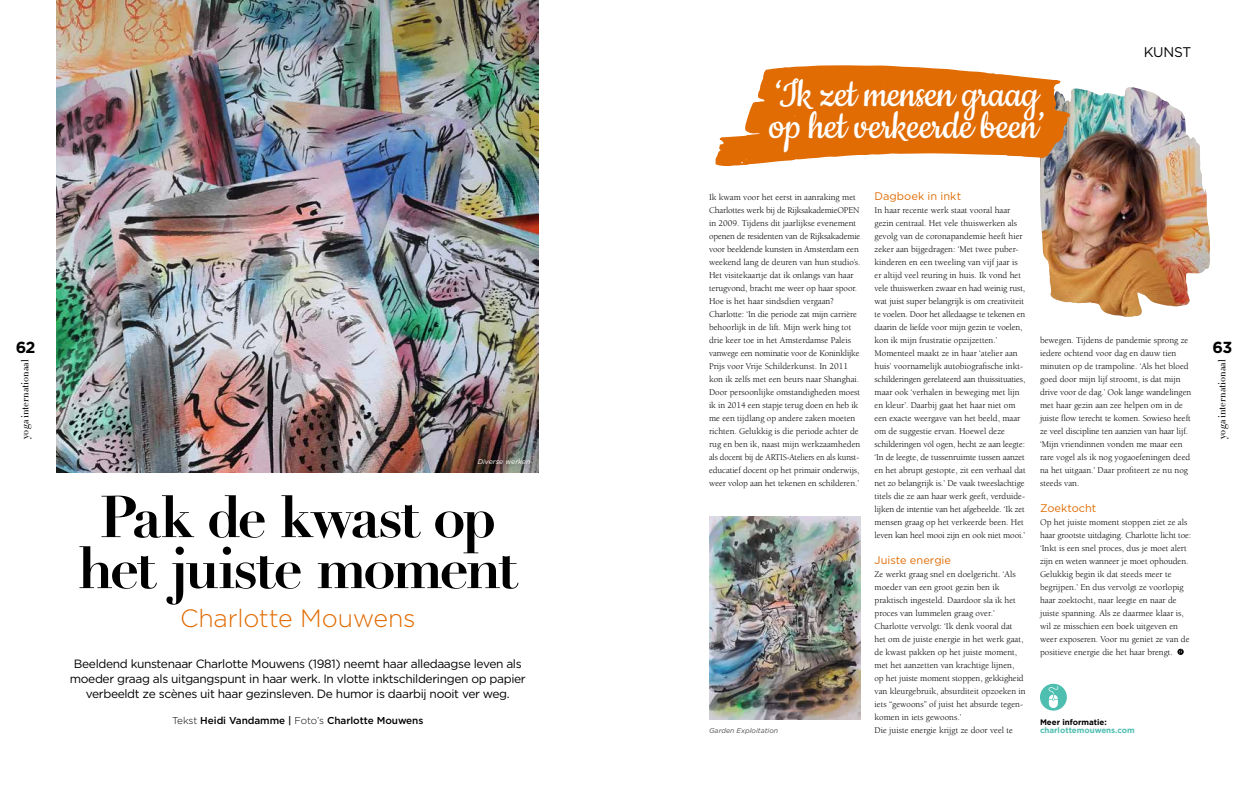
<style>
.page{position:relative;width:1248px;height:794px;background:#fff}
.page>*{position:absolute;margin:0;border:0;box-sizing:border-box;transform-origin:0 0}
.t1{font:700 58px/51px "Didot";letter-spacing:-.065em;color:#000;text-align:center}
.t2{font:45px/32px "Cookie";letter-spacing:-.015em;color:#fff}
.t3{font:300 25px "Gotham";letter-spacing:-.01em;color:#e16c04}
.t4{font:700 16px "Gotham";color:#000}
.t5{font:14px "Gotham";letter-spacing:-.025em;color:#000}
.t6{font:12px/15px "Gotham";letter-spacing:-.03em;color:#000;text-align:center}
.t7{font:11px "Gotham";letter-spacing:.005em;color:#e16c04}
.t8{font:500 10px "Gotham";letter-spacing:-.005em;color:#000}
.t9{font:10px "Didot HTF L06 Light";letter-spacing:.005em;color:#000}
.t10{font:9px/13px "Berkeley Std";color:#000}
.t11{font:700 8px "Gotham";color:#4dbeb0}
.t12{font:700 8px "Gotham";color:#000}
.t13{font:italic 7px "Gotham";color:#4d4d4c}
.t14{font:italic 7px "Gotham";color:#fff}
.s1{font-weight:300}
</style>
<div class="page">
<div style="left:1177px;top:648px;width:6px;height:7px;border:1px solid #000;border-radius:50%"></div>
<svg style="left:1177px;top:649px;width:5px;height:5px"></svg>
<img style="left:57px;top:0;width:482px;height:473px">
<img style="left:709px;top:516px;width:151px;height:204px">
<div style="left:474px;top:455px;width:64px;height:17px;background:#000;opacity:.35"></div>
<div style="left:1039px;top:684px;width:27px;height:26px;background:#4dbeb0;border-radius:50%"></div>
<svg style="left:1048px;top:686px;width:10px;height:22px"></svg>
<img style="left:715px;top:65px;width:494px;height:252px">
<h2 class="t2" style="left:769px;top:79px;width:276px">‘Ik zet mensen graag op het verkeerde been’</h2>
<h3 class="t5" style="left:1143px;top:44px;width:49px">KUNST</h3>
<p class="t10" style="left:709px;top:191px;width:153px">Ik kwam voor het eerst in aanraking met Charlottes werk bij de RijksakademieOPEN in 2009. Tijdens dit jaarlijkse evenement openen de residenten van de Rijksakademie voor beeldende kunsten in Amsterdam een weekend lang de deuren van hun studio’s.<br>Het visitekaartje dat ik onlangs van haar terugvond, bracht me weer op haar spoor.<br>Hoe is het haar sindsdien vergaan?<br>Charlotte: ‘In die periode zat mijn carrière behoorlijk in de lift. Mijn werk hing tot drie keer toe in het Amsterdamse Paleis vanwege een nominatie voor de Koninklijke Prijs voor Vrije Schilderkunst. In 2011 kon ik zelfs met een beurs naar Shanghai.<br>Door persoonlijke omstandigheden moest ik in 2014 een stapje terug doen en heb ik me een tijdlang op andere zaken moeten richten. Gelukkig is die periode achter de rug en ben ik, naast mijn werkzaamheden als docent bij de ARTIS-Ateliers en als kunst&shy;educatief docent op het primair onderwijs, weer volop aan het tekenen en schilderen.’</p>
<p class="t7" style="left:874px;top:190px;width:88px">Dagboek in inkt</p>
<p class="t10" style="left:874px;top:204px;width:153px">In haar recente werk staat vooral haar gezin centraal. Het vele thuiswerken als gevolg van de coronapandemie heeft hier zeker aan bijgedragen: ‘Met twee puber&shy;kinderen en een tweeling van vijf jaar is er altijd veel reuring in huis. Ik vond het vele thuiswerken zwaar en had weinig rust, wat juist super belangrijk is om creativiteit te voelen. Door het alledaagse te tekenen en daarin de liefde voor mijn gezin te voelen, kon ik mijn frustratie opzijzetten.’ Momenteel maakt ze in haar ‘atelier aan huis’ voornamelijk autobiografische inkt&shy;schilderingen gerelateerd aan thuissituaties, maar ook ‘verhalen in beweging met lijn en kleur’. Daarbij gaat het haar niet om een exacte weergave van het beeld, maar om de suggestie ervan. Hoewel deze schilderingen vól ogen, hecht ze aan leegte: ‘In de leegte, de tussenruimte tussen aanzet en het abrupt gestopte, zit een verhaal dat net zo belangrijk is.’ De vaak tweeslachtige titels die ze aan haar werk geeft, verduide&shy;lijken de intentie van het afgebeelde. ‘Ik zet mensen graag op het verkeerde been. Het leven kan heel mooi zijn en ook niet mooi.’</p>
<p class="t7" style="left:874px;top:554px;width:78px">Juiste energie</p>
<p class="t10" style="left:874px;top:568px;width:153px">Ze werkt graag snel en doelgericht. ‘Als moeder van een groot gezin ben ik praktisch ingesteld. Daardoor sla ik het proces van lummelen graag over.’ Charlotte vervolgt: ‘Ik denk vooral dat het om de juiste energie in het werk gaat, de kwast pakken op het juiste moment, met het aanzetten van krachtige lijnen, op het juiste moment stoppen, gekkigheid van kleurgebruik, absurditeit opzoeken in iets “gewoons” of juist het absurde tegen&shy;komen in iets gewoons.’<br>Die juiste energie krijgt ze door veel te</p>
<p class="t10" style="left:1039px;top:333px;width:153px">bewegen. Tijdens de pandemie sprong ze iedere ochtend voor dag en dauw tien minuten op de trampoline. ‘Als het bloed goed door mijn lijf stroomt, is dat mijn drive voor de dag.’ Ook lange wandelingen met haar gezin aan zee helpen om in de juiste flow terecht te komen. Sowieso heeft ze veel discipline ten aanzien van haar lijf. ‘Mijn vriendinnen vonden me maar een rare vogel als ik nog yogaoefeningen deed na het uitgaan.’ Daar profiteert ze nu nog steeds van.</p>
<p class="t7" style="left:1039px;top:502px;width:58px">Zoektocht</p>
<p class="t10" style="left:1039px;top:516px;width:153px">Op het juiste moment stoppen ziet ze als haar grootste uitdaging. Charlotte licht toe: ‘Inkt is een snel proces, dus je moet alert zijn en weten wanneer je moet ophouden.<br>Gelukkig begin ik dat steeds meer te begrijpen.’ En dus vervolgt ze voorlopig haar zoektocht, naar leegte en naar de juiste spanning. Als ze daarmee klaar is, wil ze misschien een boek uitgeven en weer exposeren. Voor nu geniet ze van de positieve energie die het haar brengt.</p>
<h3 class="t4" style="left:16px;top:338px;width:21px">62</h3>
<h3 class="t4" style="left:1212px;top:338px;width:21px">63</h3>
<p class="t9" style="left:19px;top:439px;width:81px;rotate:-90deg">yoga internationaal</p>
<p class="t9" style="left:1215px;top:439px;width:81px;rotate:-90deg">yoga internationaal</p>
<p class="t14" style="left:477px;top:458px;width:54px">Diverse werken</p>
<h1 class="t1" style="left:77px;top:491px;width:442px">Pak de kwast op het juiste moment</h1>
<h3 class="t3" style="left:180px;top:604px;width:237px">Charlotte Mouwens</h3>
<p class="t6" style="left:70px;top:656px;width:457px">Beeldend kunstenaar Charlotte Mouwens (1981) neemt haar alledaagse leven als moeder graag als uitgangspunt in haar werk. In vlotte inktschilderingen op papier verbeeldt ze scènes uit haar gezinsleven. De humor is daarbij nooit ver weg.</p>
<p class="t8" style="left:172px;top:714px;width:253px"><span class="s1">Tekst</span> Heidi Vandamme | <span class="s1">Foto’s</span> Charlotte Mouwens</p>
<p class="t12" style="left:1039px;top:717px;width:68px">Meer informatie:</p>
<p class="t11" style="left:1039px;top:725px;width:96px">charlottemouwens.com</p>
<p class="t13" style="left:709px;top:726px;width:70px">Garden Exploitation</p>
</div>
